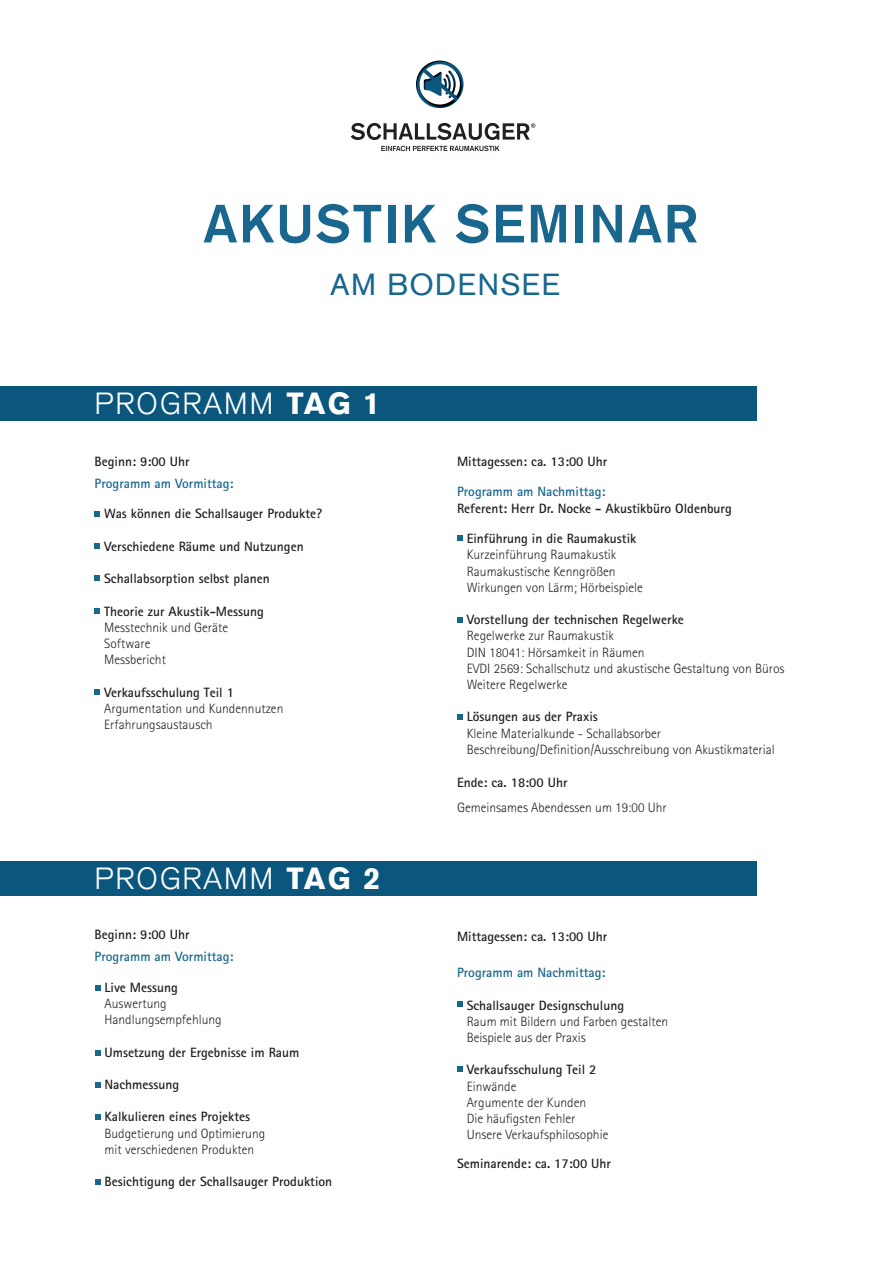
<style>
.page{position:relative;width:893px;height:1263px;background:#fff}
.page>*{position:absolute;margin:0;border:0;box-sizing:border-box;transform-origin:0 0}
.t1{font:700 52.8px "Akzidenz Grotesk";letter-spacing:.05em;color:#19678f}
.t2{font:300 30.15px "Akzidenz Grotesk";letter-spacing:.075em;color:#fff}
.t3{font:30px "Akzidenz Grotesk";letter-spacing:.05em;color:#19678f}
.t4{font:300 13.5px/16.2px "Rotis Sans Serif";color:#231f20}
.t5{font:700 13.5px "Rotis Sans Serif";color:#231f20}
.t6{font:700 13.5px "Rotis Sans Serif";color:#19678f}
.s1{font-weight:900}
</style>
<div class="page">
<div style="left:0;top:861px;width:757px;height:34px;background:#0a567d"></div>
<div style="left:0;top:386px;width:757px;height:34px;background:#0a567d"></div>
<svg style="left:95px;top:985px;width:5px;height:5px"></svg>
<svg style="left:95px;top:1050px;width:5px;height:5px"></svg>
<svg style="left:95px;top:1082px;width:5px;height:5px"></svg>
<svg style="left:95px;top:1115px;width:5px;height:5px"></svg>
<svg style="left:95px;top:1179px;width:5px;height:5px"></svg>
<svg style="left:457px;top:1001px;width:5px;height:5px"></svg>
<svg style="left:457px;top:1066px;width:5px;height:5px"></svg>
<svg style="left:457px;top:535px;width:5px;height:5px"></svg>
<svg style="left:457px;top:617px;width:5px;height:5px"></svg>
<svg style="left:457px;top:714px;width:5px;height:5px"></svg>
<svg style="left:95px;top:511px;width:5px;height:5px"></svg>
<svg style="left:95px;top:543px;width:5px;height:5px"></svg>
<svg style="left:95px;top:576px;width:5px;height:5px"></svg>
<svg style="left:95px;top:608px;width:5px;height:5px"></svg>
<svg style="left:95px;top:689px;width:5px;height:5px"></svg>
<svg style="left:351px;top:123px;width:184px;height:17px"></svg>
<svg style="left:381px;top:146px;width:118px;height:5px"></svg>
<img style="left:438px;top:79px;width:26px;height:30px">
<img style="left:416px;top:61px;width:47px;height:47px">
<img style="left:420px;top:76px;width:34px;height:28px">
<img style="left:429px;top:64px;width:30px;height:1px">
<img style="left:421px;top:65px;width:42px;height:36px">
<h1 class="t1" style="left:204px;top:193px;width:495px">AKUSTIK SEMINAR</h1>
<h3 class="t3" style="left:330px;top:267px;width:231px">AM BODENSEE</h3>
<h2 class="t2" style="left:95px;top:386px;width:287px">PROGRAMM <span class="s1">TAG 1</span></h2>
<p class="t5" style="left:95px;top:452px;width:96px">Beginn: 9:00 Uhr</p>
<p class="t5" style="left:457px;top:452px;width:152px">Mittagessen: ca. 13:00 Uhr</p>
<p class="t5" style="left:457px;top:500px;width:276px">Referent: Herr Dr. Nocke - Akustikbüro Oldenburg</p>
<p class="t5" style="left:467px;top:530px;width:171px">Einführung in die Raumakustik</p>
<p class="t4" style="left:467px;top:547px;width:178px">Kurzeinführung Raumakustik<br>Raumakustische Kenngrößen<br>Wirkungen von Lärm; Hörbeispiele</p>
<p class="t5" style="left:467px;top:611px;width:219px">Vorstellung der technischen Regelwerke</p>
<p class="t4" style="left:467px;top:628px;width:319px">Regelwerke zur Raumakustik<br>DIN 18041: Hörsamkeit in Räumen<br>EVDI 2569: Schallschutz und akustische Gestaltung von Büros Weitere Regelwerke</p>
<p class="t5" style="left:467px;top:708px;width:133px">Lösungen aus der Praxis</p>
<p class="t4" style="left:467px;top:725px;width:309px">Kleine Materialkunde - Schallabsorber<br>Beschreibung/Definition/Ausschreibung von Akustikmaterial</p>
<p class="t6" style="left:95px;top:474px;width:140px">Programm am Vormittag:</p>
<p class="t6" style="left:457px;top:483px;width:150px">Programm am Nachmittag:</p>
<p class="t5" style="left:104px;top:505px;width:219px">Was können die Schallsauger Produkte?</p>
<p class="t5" style="left:104px;top:538px;width:201px">Verschiedene Räume und Nutzungen</p>
<p class="t5" style="left:104px;top:570px;width:167px">Schallabsorption selbst planen</p>
<p class="t5" style="left:104px;top:602px;width:161px">Theorie zur Akustik-Messung</p>
<p class="t4" style="left:104px;top:619px;width:125px">Messtechnik und Geräte<br>Software<br>Messbericht</p>
<p class="t5" style="left:104px;top:683px;width:131px">Verkaufsschulung Teil 1</p>
<p class="t4" style="left:104px;top:700px;width:181px">Argumentation und Kundennutzen<br>Erfahrungsaustausch</p>
<p class="t5" style="left:457px;top:774px;width:112px">Ende: ca. 18:00 Uhr</p>
<h2 class="t2" style="left:95px;top:861px;width:287px">PROGRAMM <span class="s1">TAG 2</span></h2>
<p class="t5" style="left:95px;top:926px;width:96px">Beginn: 9:00 Uhr</p>
<p class="t6" style="left:95px;top:948px;width:140px">Programm am Vormittag:</p>
<p class="t5" style="left:105px;top:979px;width:75px">Live Messung</p>
<p class="t4" style="left:105px;top:995px;width:119px">Auswertung<br>Handlungsempfehlung</p>
<p class="t5" style="left:105px;top:1043px;width:196px">Umsetzung der Ergebnisse im Raum</p>
<p class="t5" style="left:105px;top:1076px;width:76px">Nachmessung</p>
<p class="t5" style="left:105px;top:1108px;width:147px">Kalkulieren eines Projektes</p>
<p class="t4" style="left:105px;top:1125px;width:162px">Budgetierung und Optimierung mit verschiedenen Produkten</p>
<p class="t5" style="left:105px;top:1173px;width:229px">Besichtigung der Schallsauger Produktion</p>
<p class="t4" style="left:457px;top:799px;width:211px">Gemeinsames Abendessen um 19:00 Uhr</p>
<p class="t5" style="left:457px;top:928px;width:152px">Mittagessen: ca. 13:00 Uhr</p>
<p class="t6" style="left:457px;top:964px;width:150px">Programm am Nachmittag:</p>
<p class="t5" style="left:467px;top:996px;width:159px">Schallsauger Designschulung</p>
<p class="t4" style="left:467px;top:1013px;width:203px">Raum mit Bildern und Farben gestalten<br>Beispiele aus der Praxis</p>
<p class="t5" style="left:467px;top:1061px;width:131px">Verkaufsschulung Teil 2</p>
<p class="t4" style="left:467px;top:1078px;width:143px">Einwände<br>Argumente der Kunden<br>Die häufigsten Fehler<br>Unsere Verkaufsphilosophie</p>
<p class="t5" style="left:457px;top:1155px;width:155px">Seminarende: ca. 17:00 Uhr</p>
</div>
